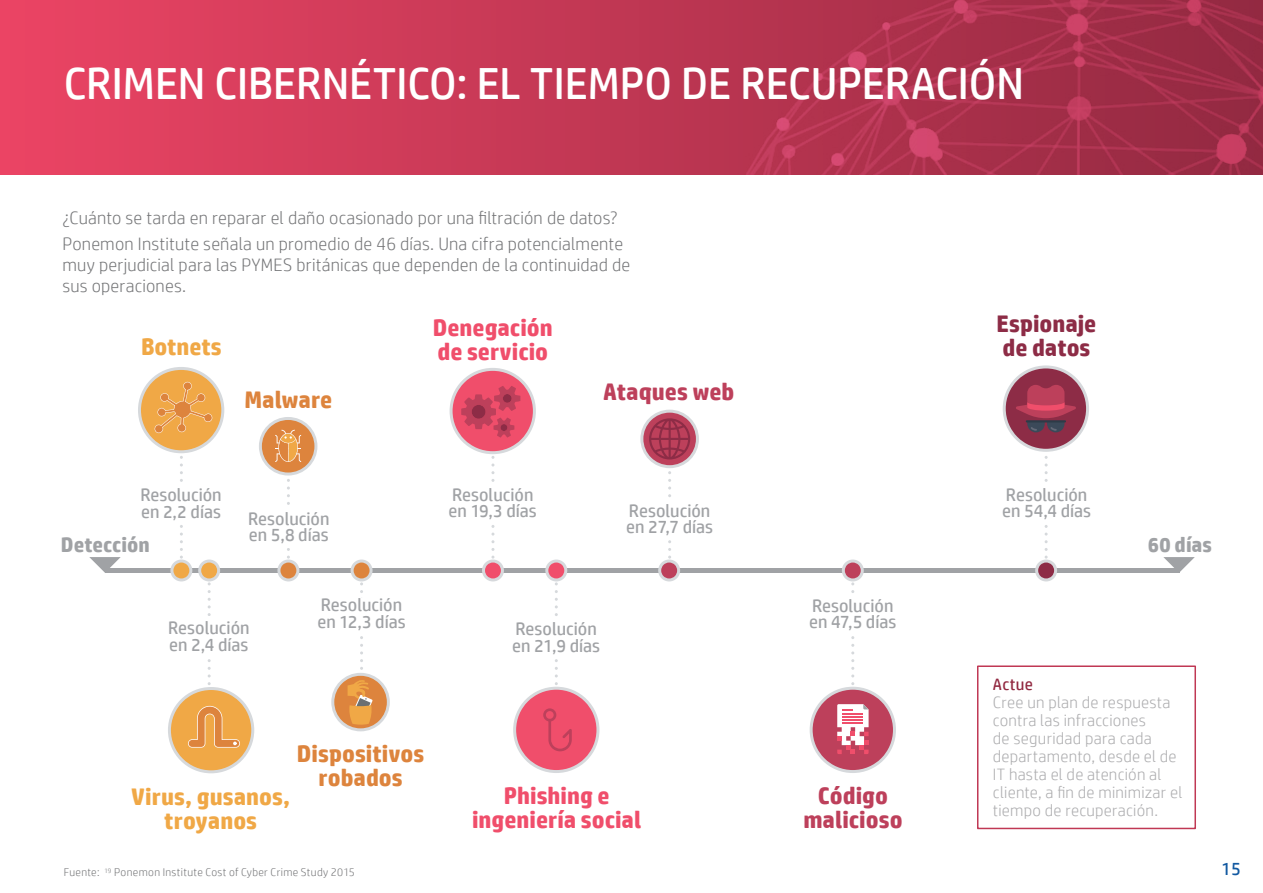
<style>
.page{position:relative;width:1263px;height:893px;background:#fff}
.page>*{position:absolute;margin:0;border:0;box-sizing:border-box;transform-origin:0 0}
.t1{font:45px "HP Simplified";color:#fff}
.t2{font:700 24px/24px "HP Simplified";color:#f04e6b}
.t3{font:700 24px/24px "HP Simplified";color:#f0a846;text-align:center}
.t4{font:700 24px/24px "HP Simplified";color:#dd843d;text-align:center}
.t5{font:700 24px/24px "HP Simplified";color:#bd405b;text-align:center}
.t6{font:700 24px/24px "HP Simplified";color:#8d2c46}
.t7{font:700 21px "HP Simplified";color:#a0a2a5}
.t8{font:300 18px/25.2px "HP Simplified";letter-spacing:.01em;color:#757678}
.t9{font:18px/16.5px "HP Simplified";color:#a0a2a5}
.t10{font:18px "HP Simplified";color:#1259a1}
.t11{font:300 16.5px/18px "HP Simplified";letter-spacing:.015em;color:#acacae}
.t12{font:16.5px "HP Simplified";letter-spacing:.015em;color:#922941}
.t13{font:300 11.25px "HP Simplified";letter-spacing:.03em;color:#757678}
</style>
<div class="page">
<svg style="left:0;top:0;width:1263px;height:175px;background:#d33c5a"></svg>
<img style="left:685px;top:0;width:578px;height:174px">
<div style="left:977px;top:665px;width:219px;height:164px;border:2px solid #c03854"></div>
<div style="left:105px;top:568px;width:1074px;height:5px;background:#a0a2a5"></div>
<svg style="left:1163px;top:557px;width:32px;height:16px"></svg>
<svg style="left:89px;top:557px;width:32px;height:16px"></svg>
<svg style="left:138px;top:367px;width:179px;height:406px"></svg>
<svg style="left:640px;top:410px;width:59px;height:171px"></svg>
<svg style="left:810px;top:559px;width:86px;height:214px"></svg>
<svg style="left:1003px;top:365px;width:86px;height:216px"></svg>
<div style="left:641px;top:501px;width:57px;height:38px;background:#fff"></div>
<svg style="left:450px;top:368px;width:149px;height:405px"></svg>
<svg style="left:331px;top:559px;width:59px;height:172px"></svg>
<h1 class="t1" style="left:64px;top:54px;width:962px">CRIMEN CIBERNÉTICO: EL TIEMPO DE RECUPERACIÓN</h1>
<p class="t8" style="left:62px;top:205px;width:562px">¿Cuánto se tarda en reparar el daño ocasionado por una filtración de datos?<br>Ponemon Institute señala un promedio de 46 días. Una cifra potencialmente</p>
<p class="t8" style="left:62px;top:253px;width:569px;line-height:21px">muy perjudicial para las PYMES británicas que dependen de la continuidad de sus operaciones.</p>
<h2 class="t3" style="left:141px;top:334px;width:82px">Botnets</h2>
<h2 class="t4" style="left:244px;top:387px;width:89px">Malware</h2>
<h2 class="t2" style="left:433px;top:315px;width:121px">Denegación de servicio</h2>
<h2 class="t5" style="left:603px;top:379px;width:133px">Ataques web</h2>
<p class="t9" style="left:140px;top:486px;width:83px">Resolución en 2,2 días</p>
<p class="t7" style="left:61px;top:531px;width:90px">Detección</p>
<p class="t9" style="left:248px;top:510px;width:83px">Resolución en 5,8 días</p>
<p class="t9" style="left:168px;top:620px;width:83px">Resolución en 2,4 días</p>
<p class="t9" style="left:317px;top:596px;width:90px">Resolución en 12,3 días</p>
<p class="t9" style="left:449px;top:486px;width:90px">Resolución en 19,3 días</p>
<p class="t9" style="left:626px;top:502px;width:88px">Resolución en 27,7 días</p>
<p class="t9" style="left:512px;top:621px;width:89px">Resolución en 21,9 días</p>
<h2 class="t3" style="left:131px;top:784px;width:160px">Virus, gusanos, troyanos</h2>
<h2 class="t4" style="left:297px;top:741px;width:129px">Dispositivos robados</h2>
<p class="t13" style="left:64px;top:865px;width:293px">Fuente: <sup>19</sup> Ponemon Institute Cost of Cyber Crime Study 2015</p>
<h2 class="t2" style="left:472px;top:784px;width:171px;text-align:center">Phishing e ingeniería social</h2>
<p class="t9" style="left:809px;top:597px;width:89px">Resolución en 47,5 días</p>
<h2 class="t5" style="left:803px;top:784px;width:101px">Código malicioso</h2>
<h2 class="t6" style="left:996px;top:312px;width:101px">Espionaje de datos</h2>
<p class="t9" style="left:1002px;top:486px;width:90px">Resolución en 54,4 días</p>
<p class="t7" style="left:1148px;top:531px;width:66px">60 días</p>
<p class="t12" style="left:993px;top:673px;width:41px">Actue</p>
<p class="t11" style="left:993px;top:693px;width:191px">Cree un plan de respuesta contra las infracciones<br>de seguridad para cada departamento, desde el de<br>IT hasta el de atención al cliente, a fin de minimizar el tiempo de recuperación.</p>
<p class="t10" style="left:1221px;top:857px;width:21px">15</p>
</div>
